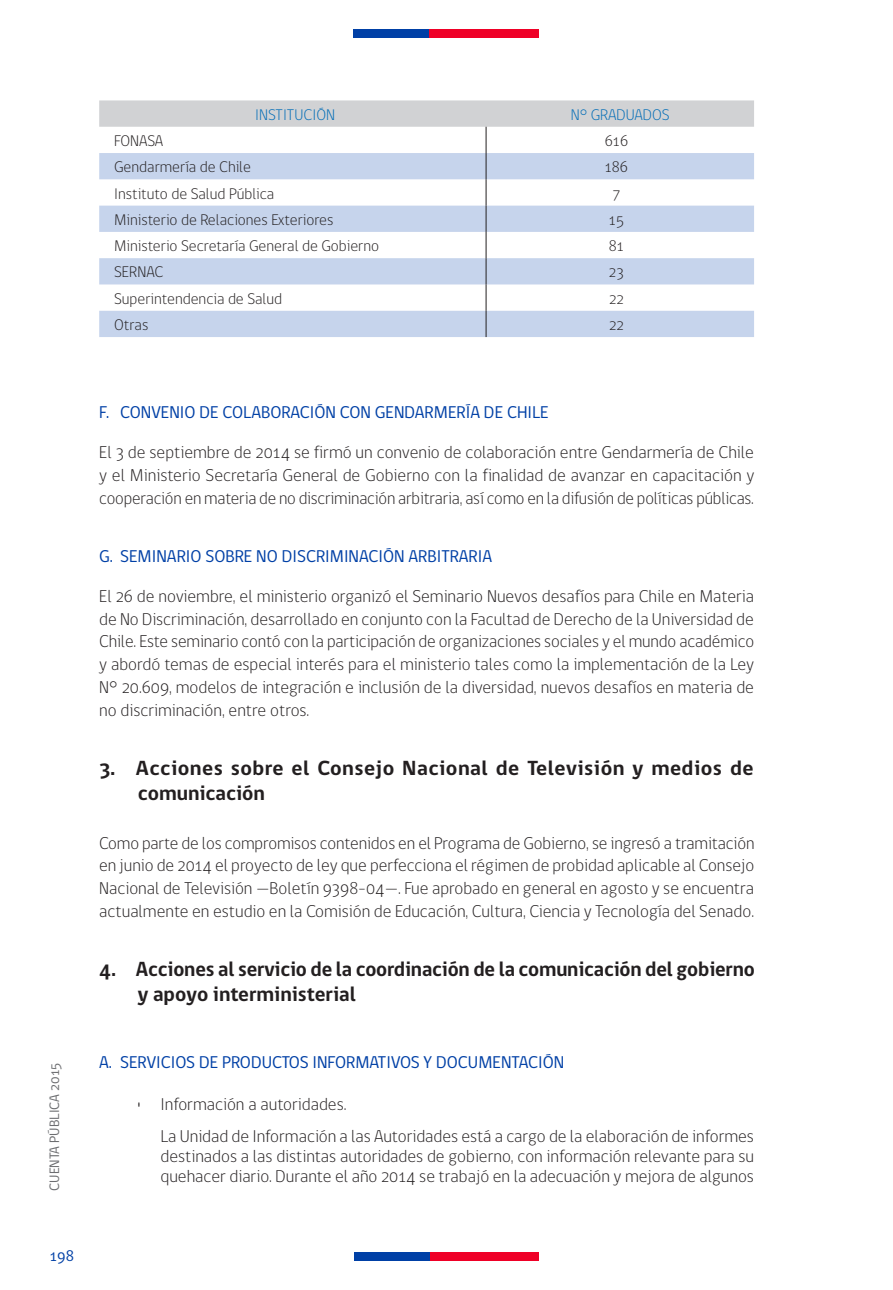
<style>
.page{position:relative;width:893px;height:1290px;background:#fff}
.page>*{position:absolute;margin:0;border:0;box-sizing:border-box;transform-origin:0 0}
.subtitulos_número{font:700 21px/24.5px "gob CL";color:#231f20}
.subtitulos_número-2{font:700 21px/24.5px "gob CL";letter-spacing:.02em;color:#231f20}
.General{font:300 17.5px/22.8px "gob CL";color:#231f20;text-align:justify}
.Balotas{font:300 17.5px/20.1px "gob CL";color:#231f20;text-align:justify}
.t1{font:17.5px "gob CL";color:#0040a6}
.t2{font:300 15.75px "gob CL";color:#231f20}
.t3{font:300 15.75px "gob CL";color:#006cb7}
.t4{font:15.75px "gob CL";color:#0040a6}
.t5{font:14px "gob CL";color:#6c6d70}
</style>
<div class="page">
<div style="left:430px;top:1252px;width:109px;height:8px;background:#ef0027"></div>
<div style="left:354px;top:1252px;width:76px;height:8px;background:#0040a6"></div>
<div style="left:429px;top:29px;width:110px;height:8px;background:#ef0027"></div>
<div style="left:354px;top:29px;width:75px;height:8px;background:#0040a6"></div>
<svg style="left:99px;top:100px;width:655px;height:237px"></svg>
<p class="t3" style="left:255px;top:104px;width:81px">INSTITUCIÓN</p>
<p class="t3" style="left:571px;top:104px;width:100px">N° GRADUADOS</p>
<p class="t2" style="left:114px;top:130px;width:51px">FONASA</p>
<p class="t2" style="left:605px;top:130px;width:25px">616</p>
<p class="t2" style="left:114px;top:156px;width:138px">Gendarmería de Chile</p>
<p class="t2" style="left:605px;top:156px;width:25px">186</p>
<p class="t2" style="left:114px;top:183px;width:162px">Instituto de Salud Pública</p>
<p class="t2" style="left:612px;top:183px;width:10px">7</p>
<p class="t2" style="left:114px;top:209px;width:221px">Ministerio de Relaciones Exteriores</p>
<p class="t2" style="left:609px;top:209px;width:17px">15</p>
<p class="t2" style="left:114px;top:235px;width:267px">Ministerio Secretaría General de Gobierno</p>
<p class="t2" style="left:609px;top:235px;width:17px">81</p>
<p class="t2" style="left:114px;top:261px;width:51px">SERNAC</p>
<p class="t2" style="left:609px;top:261px;width:16px">23</p>
<p class="t2" style="left:114px;top:288px;width:170px">Superintendencia de Salud</p>
<p class="t2" style="left:609px;top:288px;width:16px">22</p>
<p class="t2" style="left:114px;top:314px;width:36px">Otras</p>
<p class="t2" style="left:609px;top:314px;width:16px">22</p>
<p class="t5" style="left:45px;top:1191px;width:130px;rotate:-90deg">CUENTA PÚBLICA 2015</p>
<p class="t4" style="left:50px;top:1244px;width:26px">198</p>
<p class="t1" style="left:99px;top:400px;width:451px">F. CONVENIO DE COLABORACIÓN CON GENDARMERÍA DE CHILE</p>
<p class="General" style="left:99px;top:442px;width:657px">El 3 de septiembre de 2014 se firmó un convenio de colaboración entre Gendarmería de Chile y el Ministerio Secretaría General de Gobierno con la finalidad de avanzar en capacitación y cooperación en materia de no discriminación arbitraria, así como en la difusión de políticas públicas.</p>
<p class="t1" style="left:99px;top:544px;width:394px">G. SEMINARIO SOBRE NO DISCRIMINACIÓN ARBITRARIA</p>
<p class="General" style="left:99px;top:585px;width:656px">El 26 de noviembre, el ministerio organizó el Seminario Nuevos desafíos para Chile en Materia de No Discriminación, desarrollado en conjunto con la Facultad de Derecho de la Universidad de Chile. Este seminario contó con la participación de organizaciones sociales y el mundo académico y abordó temas de especial interés para el ministerio tales como la implementación de la Ley N° 20.609, modelos de integración e inclusión de la diversidad, nuevos desafíos en materia de no discriminación, entre otros.</p>
<p class="subtitulos_número-2" style="left:138px;top:756px;width:617px;text-indent:-38px">3. Acciones sobre el Consejo Nacional de Televisión y medios de comunicación</p>
<p class="General" style="left:99px;top:832px;width:657px">Como parte de los compromisos contenidos en el Programa de Gobierno, se ingresó a tramitación en junio de 2014 el proyecto de ley que perfecciona el régimen de probidad aplicable al Consejo Nacional de Televisión —Boletín 9398-04—. Fue aprobado en general en agosto y se encuentra actualmente en estudio en la Comisión de Educación, Cultura, Ciencia y Tecnología del Senado.</p>
<p class="subtitulos_número" style="left:138px;top:958px;width:619px;text-indent:-38px">4. Acciones al servicio de la coordinación de la comunicación del gobierno y apoyo interministerial</p>
<p class="t1" style="left:99px;top:1050px;width:467px">A. SERVICIOS DE PRODUCTOS INFORMATIVOS Y DOCUMENTACIÓN</p>
<p class="Balotas" style="left:136px;top:1094px;width:212px">• Información a autoridades.</p>
<p class="Balotas" style="left:160px;top:1126px;width:595px">La Unidad de Información a las Autoridades está a cargo de la elaboración de informes destinados a las distintas autoridades de gobierno, con información relevante para su quehacer diario. Durante el año 2014 se trabajó en la adecuación y mejora de algunos</p>
</div>
